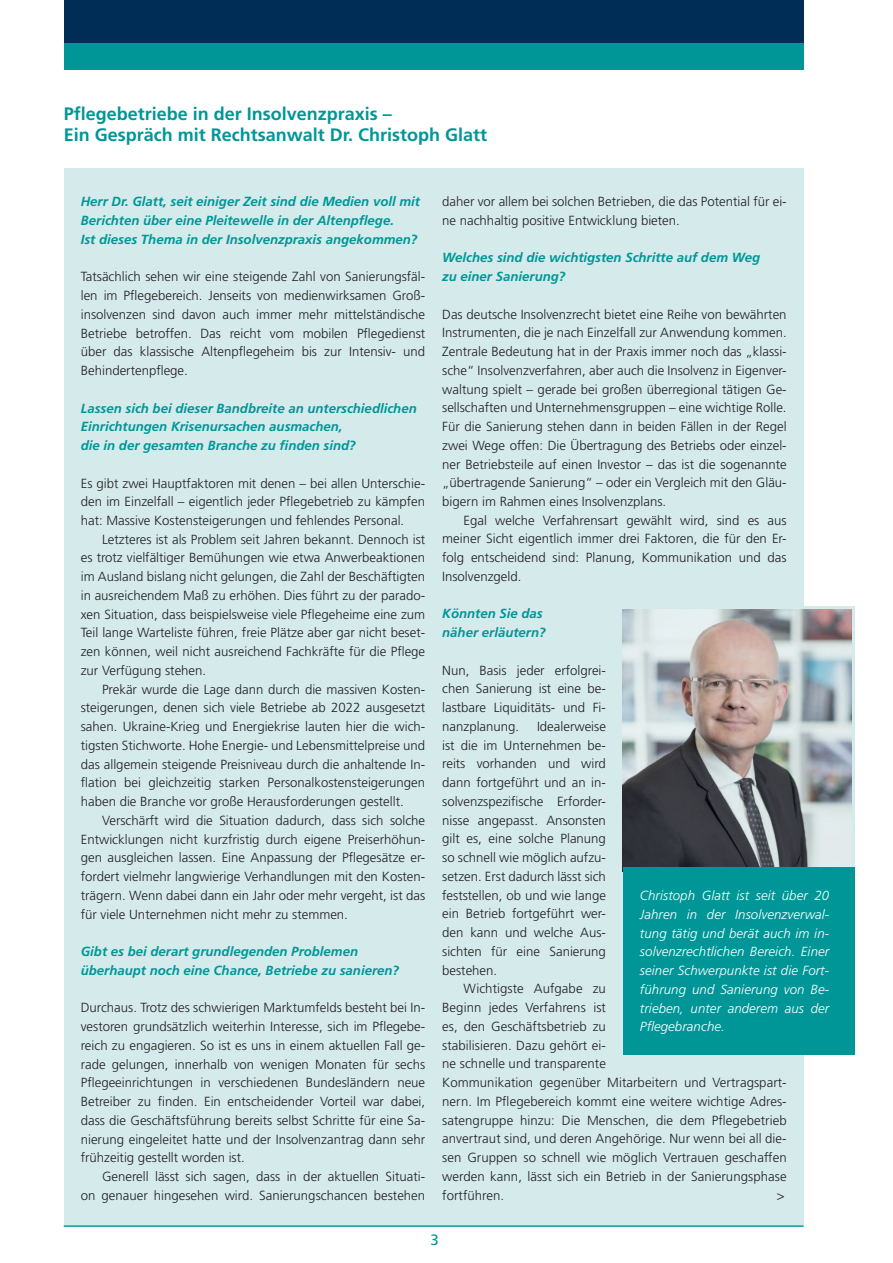
<style>
.page{position:relative;width:893px;height:1263px;background:#fff}
.page>*{position:absolute;margin:0;border:0;box-sizing:border-box;transform-origin:0 0}
.t1{font:700 18px/21px "Frutiger LT";color:#009697}
.t2{font:15px "Frutiger";color:#009697}
.t3{font:300 13.2px/18.8px "Frutiger LT";color:#231f20;text-align:justify}
.t4{font:italic 700 13.2px/18.8px "Frutiger LT";color:#009697}
.t5{font:italic 300 13.2px/18.8px "Frutiger LT";letter-spacing:.01em;color:#fff;text-align:justify}
.t6{font:italic 300 13.2px "Frutiger LT";color:#231f20}
</style>
<div class="page">
<div style="left:64px;top:168px;width:740px;height:1057px;background:#d4eaeb"></div>
<div style="left:64px;top:43px;width:740px;height:27px;background:#009697"></div>
<div style="left:64px;top:0;width:740px;height:43px;background:#002d56"></div>
<hr style="left:64px;top:1225px;width:740px;height:2px;background:#009697">
<img style="left:623px;top:609px;width:229px;height:258px">
<div style="left:623px;top:867px;width:232px;height:187px;background:#009697"></div>
<h1 class="t1" style="left:64px;top:104px;width:425px">Pflegebetriebe in der Insolvenzpraxis –<br>Ein Gespräch mit Rechtsanwalt Dr. Christoph Glatt</h1>
<p class="t4" style="left:81px;top:192px;width:341px">Herr Dr. Glatt, seit einiger Zeit sind die Medien voll mit<br>Berichten über eine Pleitewelle in der Altenpflege.<br>Ist dieses Thema in der Insolvenzpraxis angekommen?</p>
<p class="t3" style="left:81px;top:267px;width:346px">Tatsächlich sehen wir eine steigende Zahl von Sanierungsfäl&shy;len im Pflegebereich. Jenseits von medienwirksamen Groß&shy;insolvenzen sind davon auch immer mehr mittelständische Betriebe betroffen. Das reicht vom mobilen Pflegedienst über das klassische Altenpflegeheim bis zur Intensiv- und Behindertenpflege.</p>
<p class="t4" style="left:81px;top:399px;width:337px">Lassen sich bei dieser Bandbreite an unterschiedlichen<br>Einrichtungen Krisenursachen ausmachen,<br>die in der gesamten Branche zu finden sind?</p>
<p class="t3" style="left:81px;top:474px;width:346px">Es gibt zwei Hauptfaktoren mit denen – bei allen Unterschie&shy;den im Einzelfall – eigentlich jeder Pflegebetrieb zu kämpfen hat: Massive Kostensteigerungen und fehlendes Personal.</p>
<p class="t3" style="left:81px;top:530px;width:346px;text-indent:21px">Letzteres ist als Problem seit Jahren bekannt. Dennoch ist es trotz vielfältiger Bemühungen wie etwa Anwerbeaktionen im Ausland bislang nicht gelungen, die Zahl der Beschäftigten in ausreichendem Maß zu erhöhen. Dies führt zu der parado&shy;xen Situation, dass beispielsweise viele Pflegeheime eine zum Teil lange Warteliste führen, freie Plätze aber gar nicht beset&shy;zen können, weil nicht ausreichend Fachkräfte für die Pflege zur Verfügung stehen.</p>
<p class="t3" style="left:81px;top:680px;width:346px;text-indent:21px">Prekär wurde die Lage dann durch die massiven Kosten&shy;steigerungen, denen sich viele Betriebe ab 2022 ausgesetzt sahen. Ukraine-Krieg und Energiekrise lauten hier die wich&shy;tigsten Stichworte. Hohe Energie- und Lebensmittelpreise und das allgemein steigende Preisniveau durch die anhaltende In&shy;flation bei gleichzeitig starken Personalkostensteigerungen haben die Branche vor große Herausforderungen gestellt.</p>
<p class="t3" style="left:81px;top:811px;width:346px;text-indent:21px">Verschärft wird die Situation dadurch, dass sich solche Entwicklungen nicht kurzfristig durch eigene Preiserhöhun&shy;gen ausgleichen lassen. Eine Anpassung der Pflegesätze er&shy;fordert vielmehr langwierige Verhandlungen mit den Kosten&shy;trägern. Wenn dabei dann ein Jahr oder mehr vergeht, ist das für viele Unternehmen nicht mehr zu stemmen.</p>
<p class="t4" style="left:81px;top:942px;width:320px">Gibt es bei derart grundlegenden Problemen überhaupt noch eine Chance, Betriebe zu sanieren?</p>
<p class="t3" style="left:81px;top:999px;width:346px">Durchaus. Trotz des schwierigen Marktumfelds besteht bei In&shy;vestoren grundsätzlich weiterhin Interesse, sich im Pflegebe&shy;reich zu engagieren. So ist es uns in einem aktuellen Fall ge&shy;rade gelungen, innerhalb von wenigen Monaten für sechs Pflegeeinrichtungen in verschiedenen Bundesländern neue Betreiber zu finden. Ein entscheidender Vorteil war dabei, dass die Geschäftsführung bereits selbst Schritte für eine Sa&shy;nierung eingeleitet hatte und der Insolvenzantrag dann sehr frühzeitig gestellt worden ist.</p>
<p class="t3" style="left:81px;top:1167px;width:346px;text-align:right">Generell lässt sich sagen, dass in der aktuellen Situati-<br>on genauer hingesehen wird. Sanierungschancen bestehen</p>
<p class="t3" style="left:442px;top:192px;width:346px">daher vor allem bei solchen Betrieben, die das Potential für ei&shy;ne nachhaltig positive Entwicklung bieten.</p>
<p class="t4" style="left:442px;top:248px;width:319px">Welches sind die wichtigsten Schritte auf dem Weg zu einer Sanierung?</p>
<p class="t3" style="left:442px;top:305px;width:346px">Das deutsche Insolvenzrecht bietet eine Reihe von bewährten Instrumenten, die je nach Einzelfall zur Anwendung kommen.<br>Zentrale Bedeutung hat in der Praxis immer noch das „klassi&shy;sche“ Insolvenzverfahren, aber auch die Insolvenz in Eigenver&shy;waltung spielt – gerade bei großen überregional tätigen Ge&shy;sellschaften und Unternehmensgruppen – eine wichtige Rolle.<br>Für die Sanierung stehen dann in beiden Fällen in der Regel zwei Wege offen: Die Übertragung des Betriebs oder einzel&shy;ner Betriebsteile auf einen Investor – das ist die sogenannte „übertragende Sanierung“ – oder ein Vergleich mit den Gläu&shy;bigern im Rahmen eines Insolvenzplans.</p>
<p class="t3" style="left:442px;top:511px;width:346px;text-indent:21px">Egal welche Verfahrensart gewählt wird, sind es aus meiner Sicht eigentlich immer drei Faktoren, die für den Er&shy;folg entscheidend sind: Planung, Kommunikation und das Insolvenzgeld.</p>
<p class="t4" style="left:442px;top:605px;width:105px">Könnten Sie das näher erläutern?</p>
<p class="t3" style="left:442px;top:661px;width:165px">Nun, Basis jeder erfolgrei&shy;chen Sanierung ist eine be&shy;lastbare Liquiditäts- und Fi&shy;nanzplanung.</p>
<p class="t3" style="left:442px;top:717px;width:165px;text-indent:95px">Idealerweise ist die im Unternehmen be&shy;reits vorhanden und wird dann fortgeführt und an in&shy;solvenzspezifische Erforder&shy;nisse angepasst. Ansonsten gilt es, eine solche Planung so schnell wie möglich aufzu&shy;setzen. Erst dadurch lässt sich feststellen, ob und wie lange ein Betrieb fortgeführt wer&shy;den kann und welche Aus&shy;sichten für eine Sanierung bestehen.</p>
<p class="t3" style="left:442px;top:980px;width:346px;text-align:left;text-indent:21px">Wichtigste Aufgabe zu<br>Beginn jedes Verfahrens ist<br>es, den Geschäftsbetrieb zu<br>stabilisieren. Dazu gehört ei-<br>ne schnelle und transparente<br>Kommunikation gegenüber Mitarbeitern und Vertragspart&shy;nern. Im Pflegebereich kommt eine weitere wichtige Adres&shy;satengruppe hinzu: Die Menschen, die dem Pflegebetrieb anvertraut sind, und deren Angehörige. Nur wenn bei all die&shy;sen Gruppen so schnell wie möglich Vertrauen geschaffen werden kann, lässt sich ein Betrieb in der Sanierungsphase fortführen.</p>
<p class="t5" style="left:640px;top:886px;width:191px">Christoph Glatt ist seit über 20<br>Jahren in der Insolvenzverwal&shy;tung tätig und berät auch im in&shy;solvenzrechtlichen Bereich. Einer seiner Schwerpunkte ist die Fort&shy;führung und Sanierung von Be&shy;trieben, unter anderem aus der Pflegebranche.</p>
<p class="t6" style="left:777px;top:1188px;width:9px">&gt;</p>
<p class="t2" style="left:431px;top:1231px;width:10px">3</p>
</div>
